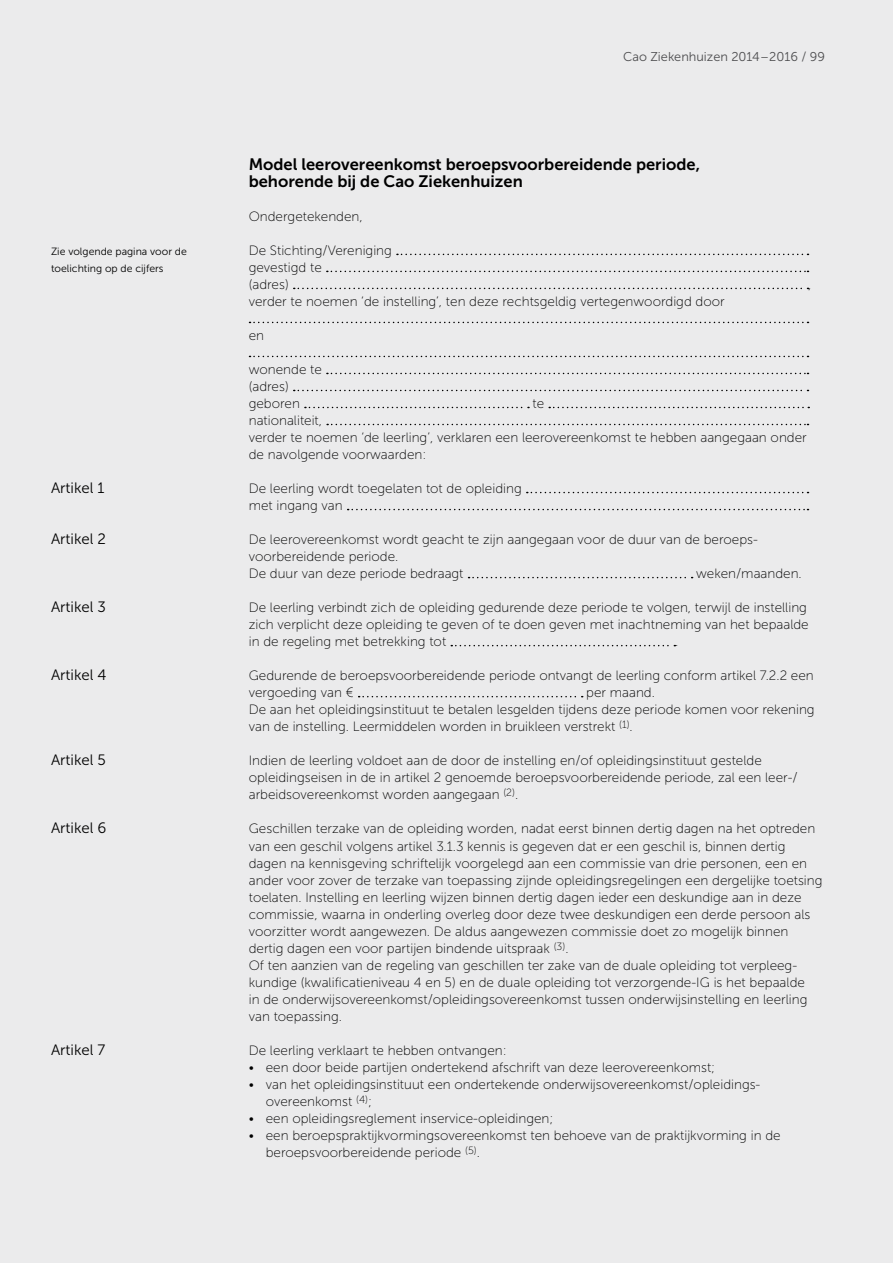
<style>
.page{position:relative;width:893px;height:1263px;background:#ebebec}
.page>*{position:absolute;margin:0;border:0;box-sizing:border-box;transform-origin:0 0}
.t1{font:16.5px/17px "Museo Sans 700";color:#000}
.t2{font:15px "Museo Sans 300";color:#000}
.t3{font:13.5px/17px "Museo Sans 100";color:#000}
.t4{font:12.75px "Museo Sans 300";color:#4d4d4f}
.t5{font:10.5px/17px "Museo Sans 300";color:#000}
</style>
<div class="page">
<svg style="left:397px;top:254px;width:411px;height:1px"></svg>
<svg style="left:327px;top:271px;width:481px;height:1px"></svg>
<svg style="left:294px;top:288px;width:514px;height:1px"></svg>
<svg style="left:249px;top:322px;width:559px;height:1px"></svg>
<svg style="left:249px;top:356px;width:559px;height:1px"></svg>
<svg style="left:327px;top:373px;width:481px;height:1px"></svg>
<svg style="left:294px;top:390px;width:514px;height:1px"></svg>
<svg style="left:305px;top:407px;width:224px;height:1px"></svg>
<svg style="left:549px;top:407px;width:260px;height:1px"></svg>
<svg style="left:327px;top:424px;width:481px;height:1px"></svg>
<svg style="left:527px;top:492px;width:281px;height:1px"></svg>
<svg style="left:348px;top:509px;width:460px;height:1px"></svg>
<svg style="left:469px;top:577px;width:224px;height:1px"></svg>
<svg style="left:451px;top:645px;width:224px;height:1px"></svg>
<svg style="left:359px;top:696px;width:224px;height:1px"></svg>
<p class="t4" style="left:623px;top:49px;width:203px">Cao Ziekenhuizen 2014 – 2016 / 99</p>
<p class="t5" style="left:51px;top:243px;width:137px">Zie volgende pagina voor de toelichting op de cijfers</p>
<p class="t1" style="left:249px;top:156px;width:453px">Model leerovereenkomst beroepsvoorbereidende periode, behorende bij de Cao Ziekenhuizen</p>
<p class="t3" style="left:249px;top:208px;width:115px">Ondergetekenden,</p>
<p class="t3" style="left:249px;top:242px;width:145px">De Stichting/Vereniging gevestigd te<br>(adres)</p>
<p class="t3" style="left:808px;top:276px;width:5px">,</p>
<p class="t3" style="left:249px;top:293px;width:477px">verder te noemen ‘de instelling’, ten deze rechtsgeldig vertegenwoordigd door</p>
<p class="t3" style="left:249px;top:327px;width:17px">en</p>
<p class="t3" style="left:249px;top:361px;width:75px">wonende te (adres) geboren</p>
<p class="t3" style="left:532px;top:395px;width:13px">te</p>
<p class="t3" style="left:249px;top:412px;width:559px">nationaliteit,<br>verder te noemen ‘de leerling’, verklaren een leerovereenkomst te hebben aangegaan onder de navolgende voorwaarden:</p>
<p class="t2" style="left:51px;top:480px;width:55px">Artikel 1</p>
<p class="t3" style="left:249px;top:480px;width:275px">De leerling wordt toegelaten tot de opleiding met ingang van</p>
<p class="t2" style="left:51px;top:531px;width:57px">Artikel 2</p>
<p class="t3" style="left:249px;top:531px;width:511px">De leerovereenkomst wordt geacht te zijn aangegaan voor de duur van de beroeps&shy;voorbereidende periode.<br>De duur van deze periode bedraagt</p>
<p class="t3" style="left:696px;top:565px;width:107px">weken/maanden.</p>
<p class="t2" style="left:51px;top:599px;width:56px">Artikel 3</p>
<p class="t3" style="left:249px;top:599px;width:561px">De leerling verbindt zich de opleiding gedurende deze periode te volgen, terwijl de instelling zich verplicht deze opleiding te geven of te doen geven met inachtneming van het bepaalde in de regeling met betrekking tot</p>
<p class="t3" style="left:675px;top:633px;width:5px">.</p>
<p class="t2" style="left:51px;top:667px;width:57px">Artikel 4</p>
<p class="t3" style="left:249px;top:667px;width:566px">Gedurende de beroepsvoorbereidende periode ontvangt de leerling conform artikel 7.2.2 een vergoeding van €</p>
<p class="t3" style="left:249px;top:684px;width:567px;text-indent:337px">per maand.<br>De aan het opleidingsinstituut te betalen lesgelden tijdens deze periode komen voor rekening van de instelling. Leermiddelen worden in bruikleen verstrekt <sup>(1)</sup>.</p>
<p class="t2" style="left:51px;top:752px;width:56px">Artikel 5</p>
<p class="t3" style="left:249px;top:752px;width:550px">Indien de leerling voldoet aan de door de instelling en/of opleidingsinstituut gestelde opleidingseisen in de in artikel 2 genoemde beroepsvoorbereidende periode, zal een leer-/ arbeidsovereenkomst worden aangegaan <sup>(2)</sup>.</p>
<p class="t2" style="left:51px;top:820px;width:57px">Artikel 6</p>
<p class="t3" style="left:249px;top:820px;width:575px">Geschillen terzake van de opleiding worden, nadat eerst binnen dertig dagen na het optreden van een geschil volgens artikel 3.1.3 kennis is gegeven dat er een geschil is, binnen dertig dagen na kennisgeving schriftelijk voorgelegd aan een commissie van drie personen, een en ander voor zover de terzake van toepassing zijnde opleidingsregelingen een dergelijke toetsing toelaten. Instelling en leerling wijzen binnen dertig dagen ieder een deskundige aan in deze commissie, waarna in onderling overleg door deze twee deskundigen een derde persoon als voorzitter wordt aangewezen. De aldus aangewezen commissie doet zo mogelijk binnen dertig dagen een voor partijen bindende uitspraak <sup>(3)</sup>.<br>Of ten aanzien van de regeling van geschillen ter zake van de duale opleiding tot verpleeg&shy;kundige (kwalificatieniveau 4 en 5) en de duale opleiding tot verzorgende-IG is het bepaalde<br>in de onderwijsovereenkomst/opleidingsovereenkomst tussen onderwijsinstelling en leerling van toepassing.</p>
<p class="t2" style="left:51px;top:1041px;width:56px">Artikel 7</p>
<p class="t3" style="left:249px;top:1042px;width:259px">De leerling verklaart te hebben ontvangen:</p>
<p class="t3" style="left:249px;top:1059px;width:468px">• een door beide partijen ondertekend afschrift van deze leerovereenkomst;</p>
<p class="t3" style="left:266px;top:1076px;width:496px;text-indent:-17px">• van het opleidingsinstituut een ondertekende onderwijsovereenkomst/opleidings&shy;overeenkomst <sup>(4)</sup>;</p>
<p class="t3" style="left:249px;top:1110px;width:306px">• een opleidingsreglement inservice-opleidingen;</p>
<p class="t3" style="left:266px;top:1127px;width:516px;text-indent:-17px">• een beroepspraktijkvormingsovereenkomst ten behoeve van de praktijkvorming in de beroepsvoorbereidende periode <sup>(5)</sup>.</p>
</div>
